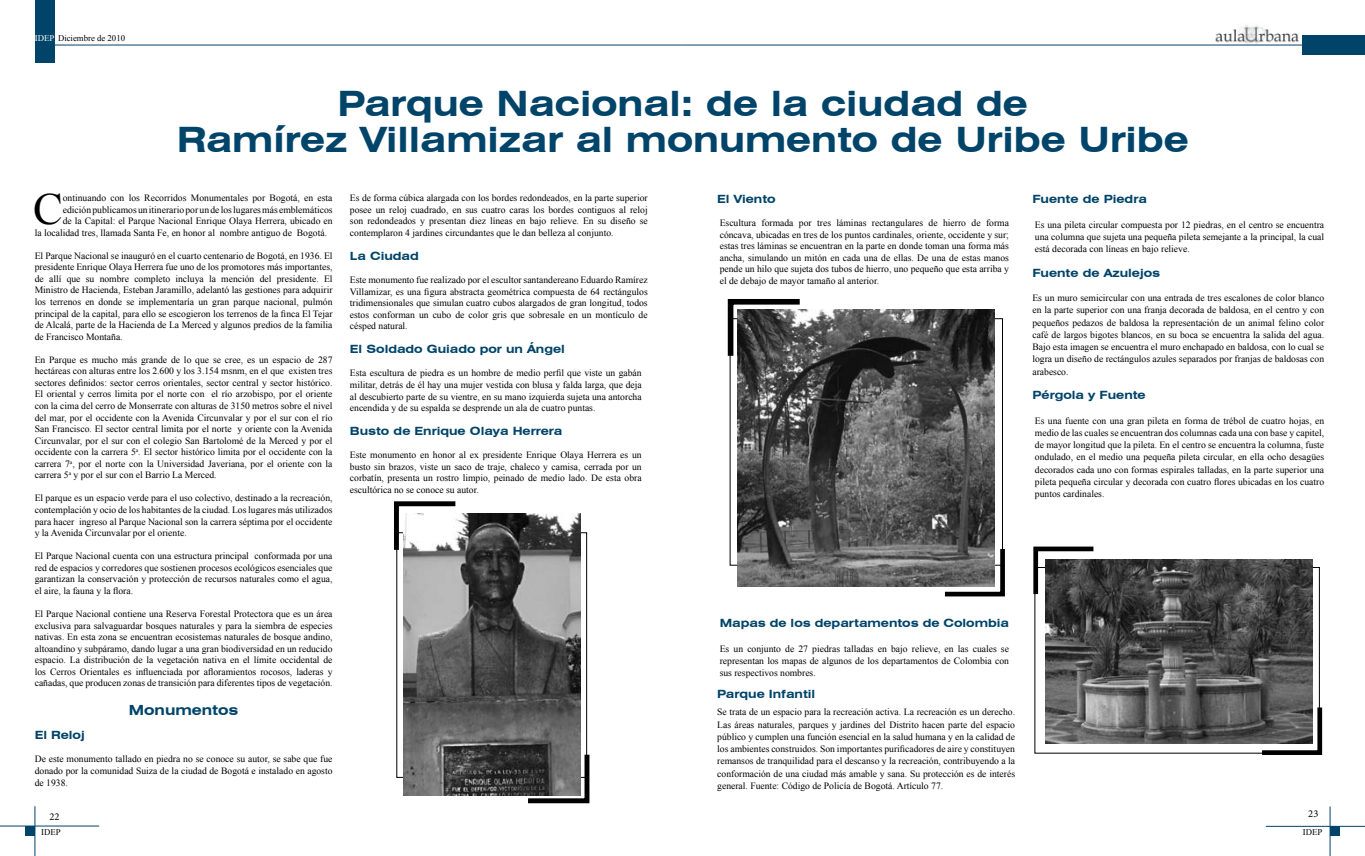
<style>
.page{position:relative;width:1365px;height:856px;background:#fff}
.page>*{position:absolute;margin:0;border:0;box-sizing:border-box;transform-origin:0 0}
.t1{font:44.54px "Times New Roman";color:#000}
.t2{font:700 expanded 35px/35.9px "Swiss 721 BT";color:#00446a;text-align:center}
.t3{font:700 expanded 14px "Swiss 721 BT";color:#00446a}
.t4{font:700 expanded 11.38px "Swiss 721 BT";color:#00446a}
.t5{font:10.5px "Minion Pro";color:#000}
.t6{font:9.62px/11.5px "Times New Roman";color:#000;text-align:justify}
.t7{font:8.75px "Times New Roman";color:#000}
.s1{color:#fff}
</style>
<div class="page">
<div style="left:25px;top:826px;width:10px;height:10px;background:#00446a"></div>
<hr style="left:0;top:825px;width:99px;height:1px;background:#00446a">
<hr style="left:34px;top:806px;width:1px;height:50px;background:#00446a">
<div style="left:35px;top:0;width:20px;height:62px;background:#00446a"></div>
<div style="left:1302px;top:35px;width:62px;height:20px;background:#00446a"></div>
<img style="left:1213px;top:25px;width:85px;height:20px">
<hr style="left:682px;top:45px;width:620px;height:1px;background:#00446a">
<hr style="left:50px;top:45px;width:632px;height:1px;background:#00446a">
<div style="left:1329px;top:826px;width:10px;height:10px;background:#00446a"></div>
<hr style="left:1265px;top:826px;width:99px;height:1px;background:#00446a">
<hr style="left:1329px;top:807px;width:1px;height:49px;background:#00446a">
<img style="left:404px;top:514px;width:177px;height:281px">
<svg style="left:394px;top:501px;width:66px;height:54px"></svg>
<svg style="left:523px;top:750px;width:67px;height:54px;background:#5a5a5a"></svg>
<svg style="left:727px;top:299px;width:73px;height:57px"></svg>
<svg style="left:1033px;top:546px;width:61px;height:53px"></svg>
<svg style="left:1257px;top:703px;width:66px;height:52px"></svg>
<img style="left:1044px;top:559px;width:268px;height:184px">
<svg style="left:940px;top:544px;width:65px;height:53px"></svg>
<img style="left:737px;top:309px;width:257px;height:277px">
<p class="t7" style="left:35px;top:33px;width:92px"><span class="s1">IDEP</span> Diciembre de 2010</p>
<h2 class="t2" style="left:177px;top:85px;width:1013px">Parque Nacional: de la ciudad de<br>Ramírez Villamizar al monumento de Uribe Uribe</h2>
<h1 class="t1" style="left:33px;top:184px;width:31px">C</h1>
<p class="t6" style="left:63px;top:192px;width:271px">ontinuando con los Recorridos Monumentales por Bogotá, en esta</p>
<p class="t6" style="left:63px;top:204px;width:271px">edición publicamos un itinerario por un de los lugares más emblemáticos</p>
<p class="t6" style="left:63px;top:215px;width:271px">de la Capital: el Parque Nacional Enrique Olaya Herrera, ubicado en</p>
<p class="t6" style="left:35px;top:227px;width:294px">la localidad tres, llamada Santa Fe, en honor al nombre antiguo de Bogotá.</p>
<p class="t6" style="left:35px;top:250px;width:299px">El Parque Nacional se inauguró en el cuarto centenario de Bogotá, en 1936. El presidente Enrique Olaya Herrera fue uno de los promotores más importantes, de allí que su nombre completo incluya la mención del presidente. El Ministro de Hacienda, Esteban Jaramillo, adelantó las gestiones para adquirir los terrenos en donde se implementaría un gran parque nacional, pulmón principal de la capital, para ello se escogieron los terrenos de la finca El Tejar de Alcalá, parte de la Hacienda de La Merced y algunos predios de la familia de Francisco Montaña.</p>
<p class="t6" style="left:35px;top:354px;width:299px">En Parque es mucho más grande de lo que se cree, es un espacio de 287 hectáreas con alturas entre los 2.600 y los 3.154 msnm, en el que existen tres sectores definidos: sector cerros orientales, sector central y sector histórico.<br>El oriental y cerros limita por el norte con el río arzobispo, por el oriente con la cima del cerro de Monserrate con alturas de 3150 metros sobre el nivel del mar, por el occidente con la Avenida Circunvalar y por el sur con el río San Francisco. El sector central limita por el norte y oriente con la Avenida Circunvalar, por el sur con el colegio San Bartolomé de la Merced y por el occidente con la carrera 5<sup>a</sup>. El sector histórico limita por el occidente con la carrera 7<sup>a</sup>, por el norte con la Universidad Javeriana, por el oriente con la carrera 5<sup>a</sup> y por el sur con el Barrio La Merced.</p>
<p class="t6" style="left:35px;top:492px;width:299px">El parque es un espacio verde para el uso colectivo, destinado a la recreación, contemplación y ocio de los habitantes de la ciudad. Los lugares más utilizados para hacer ingreso al Parque Nacional son la carrera séptima por el occidente y la Avenida Circunvalar por el oriente.</p>
<p class="t6" style="left:35px;top:550px;width:299px">El Parque Nacional cuenta con una estructura principal conformada por una red de espacios y corredores que sostienen procesos ecológicos esenciales que garantizan la conservación y protección de recursos naturales como el agua, el aire, la fauna y la flora.</p>
<p class="t6" style="left:35px;top:608px;width:299px">El Parque Nacional contiene una Reserva Forestal Protectora que es un área exclusiva para salvaguardar bosques naturales y para la siembra de especies nativas. En esta zona se encuentran ecosistemas naturales de bosque andino, altoandino y subpáramo, dando lugar a una gran biodiversidad en un reducido espacio. La distribución de la vegetación nativa en el límite occidental de los Cerros Orientales es influenciada por afloramientos rocosos, laderas y cañadas, que producen zonas de transición para diferentes tipos de vegetación.</p>
<h3 class="t3" style="left:129px;top:702px;width:111px">Monumentos</h3>
<p class="t4" style="left:35px;top:728px;width:51px">El Reloj</p>
<p class="t6" style="left:35px;top:753px;width:299px">De este monumento tallado en piedra no se conoce su autor, se sabe que fue donado por la comunidad Suiza de la ciudad de Bogotá e instalado en agosto de 1938.</p>
<p class="t6" style="left:350px;top:192px;width:299px">Es de forma cúbica alargada con los bordes redondeados, en la parte superior posee un reloj cuadrado, en sus cuatro caras los bordes contiguos al reloj son redondeados y presentan diez líneas en bajo relieve. En su diseño se contemplaron 4 jardines circundantes que le dan belleza al conjunto.</p>
<p class="t4" style="left:350px;top:249px;width:70px">La Ciudad</p>
<p class="t6" style="left:350px;top:274px;width:299px">Este monumento fue realizado por el escultor santandereano Eduardo Ramírez Villamizar, es una figura abstracta geométrica compuesta de 64 rectángulos tridimensionales que simulan cuatro cubos alargados de gran longitud, todos estos conforman un cubo de color gris que sobresale en un montículo de césped natural.</p>
<p class="t4" style="left:350px;top:342px;width:216px">El Soldado Guiado por un Ángel</p>
<p class="t6" style="left:350px;top:367px;width:293px">Esta escultura de piedra es un hombre de medio perfil que viste un gabán militar, detrás de él hay una mujer vestida con blusa y falda larga, que deja al descubierto parte de su vientre, en su mano izquierda sujeta una antorcha encendida y de su espalda se desprende un ala de cuatro puntas.</p>
<p class="t4" style="left:350px;top:424px;width:214px">Busto de Enrique Olaya Herrera</p>
<p class="t6" style="left:350px;top:449px;width:293px">Este monumento en honor al ex presidente Enrique Olaya Herrera es un busto sin brazos, viste un saco de traje, chaleco y camisa, cerrada por un corbatín, presenta un rostro limpio, peinado de medio lado. De esta obra escultórica no se conoce su autor.</p>
<p class="t4" style="left:717px;top:192px;width:60px">El Viento</p>
<p class="t6" style="left:719px;top:217px;width:291px">Escultura formada por tres láminas rectangulares de hierro de forma cóncava, ubicadas en tres de los puntos cardinales, oriente, occidente y sur; estas tres láminas se encuentran en la parte en donde toman una forma más ancha, simulando un mitón en cada una de ellas. De una de estas manos pende un hilo que sujeta dos tubos de hierro, uno pequeño que esta arriba y el de debajo de mayor tamaño al anterior.</p>
<p class="t4" style="left:1032px;top:192px;width:116px">Fuente de Piedra</p>
<p class="t6" style="left:1034px;top:218px;width:291px;line-height:12.2px">Es una pileta circular compuesta por 12 piedras, en el centro se encuentra una columna que sujeta una pequeña pileta semejante a la principal, la cual está decorada con líneas en bajo relieve.</p>
<p class="t4" style="left:1032px;top:266px;width:129px">Fuente de Azulejos</p>
<p class="t6" style="left:1032px;top:292px;width:293px;line-height:12.2px">Es un muro semicircular con una entrada de tres escalones de color blanco en la parte superior con una franja decorada de baldosa, en el centro y con pequeños pedazos de baldosa la representación de un animal felino color café de largos bigotes blancos, en su boca se encuentra la salida del agua.<br>Bajo esta imagen se encuentra el muro enchapado en baldosa, con lo cual se logra un diseño de rectángulos azules separados por franjas de baldosas con arabesco.</p>
<p class="t4" style="left:1032px;top:388px;width:115px">Pérgola y Fuente</p>
<p class="t6" style="left:1034px;top:414px;width:291px;line-height:12.2px">Es una fuente con una gran pileta en forma de trébol de cuatro hojas, en medio de las cuales se encuentran dos columnas cada una con base y capitel, de mayor longitud que la pileta. En el centro se encuentra la columna, fuste ondulado, en el medio una pequeña pileta circular, en ella ocho desagües decorados cada uno con formas espirales talladas, en la parte superior una pileta pequeña circular y decorada con cuatro flores ubicadas en los cuatro puntos cardinales.</p>
<p class="t4" style="left:719px;top:616px;width:291px">Mapas de los departamentos de Colombia</p>
<p class="t6" style="left:719px;top:642px;width:291px;line-height:12.2px">Es un conjunto de 27 piedras talladas en bajo relieve, en las cuales se representan los mapas de algunos de los departamentos de Colombia con sus respectivos nombres.</p>
<p class="t4" style="left:717px;top:687px;width:99px">Parque Infantil</p>
<p class="t6" style="left:717px;top:706px;width:299px;line-height:12.2px">Se trata de un espacio para la recreación activa. La recreación es un derecho.<br>Las áreas naturales, parques y jardines del Distrito hacen parte del espacio público y cumplen una función esencial en la salud humana y en la calidad de los ambientes construidos. Son importantes purificadores de aire y constituyen remansos de tranquilidad para el descanso y la recreación, contribuyendo a la conformación de una ciudad más amable y sana. Su protección es de interés general. Fuente: Código de Policía de Bogotá. Artículo 77.</p>
<p class="t5" style="left:49px;top:809px;width:12px">22</p>
<p class="t5" style="left:1308px;top:807px;width:12px">23</p>
<p class="t7" style="left:41px;top:827px;width:21px">IDEP</p>
<p class="t7" style="left:1302px;top:826px;width:21px">IDEP</p>
</div>
